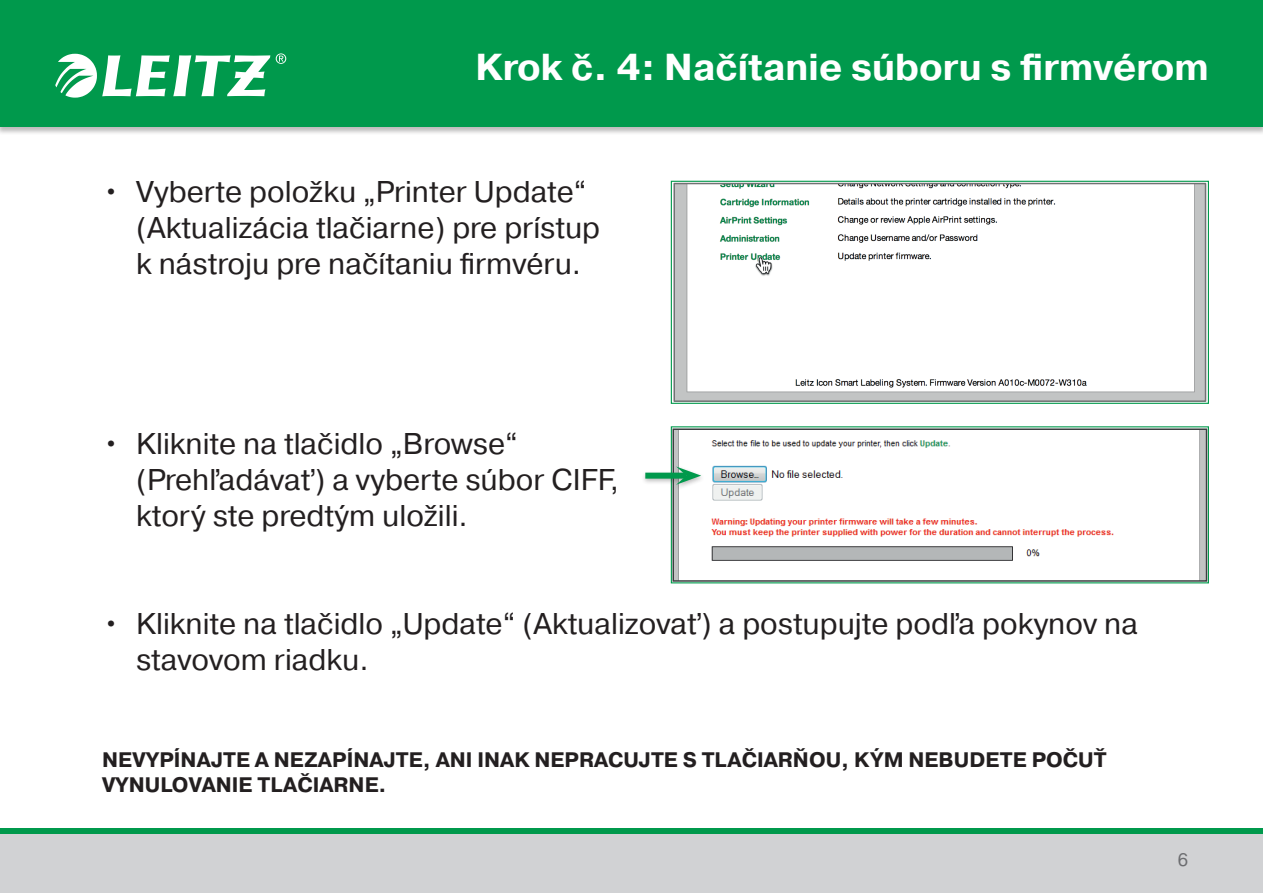
<style>
.page{position:relative;width:1263px;height:893px;background:#fff}
.page>*{position:absolute;margin:0;border:0;box-sizing:border-box;transform-origin:0 0}
.t1{font:700 37.5px "Pragmatica";color:#fff}
.t2{font:30px/36px "Pragmatica";color:#231f20}
.t3{font:700 21px/25.2px "Pragmatica";color:#231f20}
.t4{font:18px "Pragmatica";color:#6c6d70}
</style>
<div class="page">
<div style="left:0;top:0;width:1263px;height:135px;background:#231f20;opacity:.3"></div>
<div style="left:0;top:0;width:1263px;height:126px;background:#00994c"></div>
<img style="left:55px;top:53px;width:231px;height:45px">
<div style="left:0;top:828px;width:1263px;height:6px;background:#00994c"></div>
<div style="left:0;top:834px;width:1263px;height:59px;background:#d1d2d4"></div>
<img style="left:676px;top:186px;width:527px;height:213px">
<div style="left:673px;top:183px;width:533px;height:219px;border:2px solid #717274"></div>
<div style="left:671px;top:181px;width:538px;height:223px;border:1px solid #00994c"></div>
<img style="left:675px;top:431px;width:529px;height:148px">
<div style="left:672px;top:428px;width:535px;height:154px;border:2px solid #3a3e40"></div>
<div style="left:641px;top:464px;width:64px;height:27px;background:#231f20;opacity:.3"></div>
<div style="left:645px;top:473px;width:41px;height:6px;background:#00994c"></div>
<svg style="left:676px;top:466px;width:25px;height:19px"></svg>
<p class="t1" style="left:476px;top:43px;width:735px">Krok č. 4: Načítanie súboru s firmvérom</p>
<p class="t2" style="left:136px;top:174px;width:466px;text-indent:-34px">• Vyberte položku „Printer Update“ (Aktualizácia tlačiarne) pre prístup k nástroju pre načítaniu firmvéru.</p>
<p class="t2" style="left:136px;top:426px;width:484px;text-indent:-34px">• Kliknite na tlačidlo „Browse“ (Prehľadávať) a vyberte súbor CIFF, ktorý ste predtým uložili.</p>
<p class="t2" style="left:136px;top:606px;width:1003px;text-indent:-34px">• Kliknite na tlačidlo „Update“ (Aktualizovať) a postupujte podľa pokynov na stavovom riadku.</p>
<p class="t3" style="left:102px;top:747px;width:1006px">NEVYPÍNAJTE A NEZAPÍNAJTE, ANI INAK NEPRACUJTE S TLAČIARŇOU, KÝM NEBUDETE POČUŤ<br>VYNULOVANIE TLAČIARNE.</p>
<p class="t4" style="left:1178px;top:849px;width:12px">6</p>
</div>
